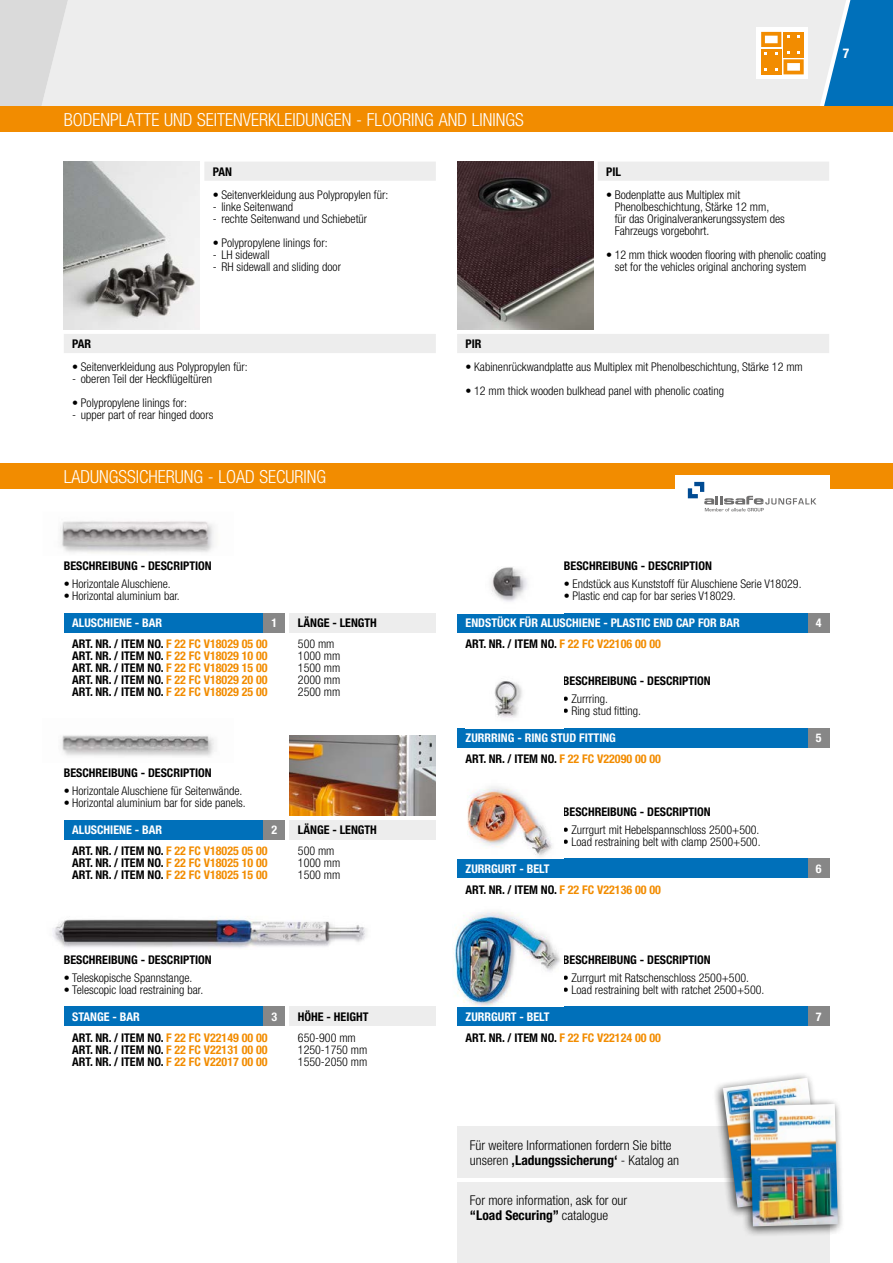
<style>
.page{position:relative;width:893px;height:1263px;background:#fff}
.page>*{position:absolute;margin:0;border:0;box-sizing:border-box;transform-origin:0 0}
.t1{font:300 condensed 18px "Helvetica Neue";color:#fff}
.t2{font:300 condensed 13.5px/15px "Helvetica Neue";color:#000}
.t3{font:700 condensed 13.5px "Helvetica Neue";color:#fff}
.t4{font:300 condensed 12px/12px "Helvetica Neue";color:#000}
.t5{font:700 condensed 12px/12px "Helvetica Neue";color:#000;text-align:justify}
.t6{font:700 condensed 12px "Helvetica Neue";color:#fff}
.s1{color:#f28c00}
.s2{font-weight:700}
</style>
<div class="page">
<div style="left:849px;top:0;width:44px;height:106px;background:#0070ba"></div>
<div style="left:71px;top:0;width:778px;height:106px;background:#ededed"></div>
<div style="left:0;top:106px;width:893px;height:26px;background:#f28c00"></div>
<svg style="left:0;top:0;width:71px;height:106px;background:#dedede"></svg>
<div style="left:457px;top:1182px;width:372px;height:81px;background:#ededed"></div>
<div style="left:757px;top:28px;width:51px;height:51px;background:#fff"></div>
<svg style="left:761px;top:32px;width:43px;height:42px"></svg>
<div style="left:0;top:463px;width:893px;height:25px;background:#f28c00"></div>
<img style="left:60px;top:735px;width:154px;height:22px">
<img style="left:60px;top:521px;width:154px;height:32px">
<img style="left:53px;top:918px;width:314px;height:30px">
<div style="left:457px;top:1126px;width:372px;height:52px;background:#ededed"></div>
<div style="left:675px;top:475px;width:154px;height:43px;background:#fff"></div>
<svg style="left:688px;top:482px;width:128px;height:29px"></svg>
<div style="left:64px;top:820px;width:200px;height:19px;background:#0070ba"></div>
<div style="left:264px;top:820px;width:21px;height:19px;background:#878787"></div>
<div style="left:289px;top:820px;width:147px;height:19px;background:#ededed"></div>
<img style="left:289px;top:735px;width:147px;height:80px">
<div style="left:457px;top:859px;width:351px;height:19px;background:#0070ba"></div>
<div style="left:808px;top:859px;width:21px;height:19px;background:#878787"></div>
<img style="left:467px;top:786px;width:85px;height:71px">
<div style="left:457px;top:728px;width:351px;height:19px;background:#0070ba"></div>
<div style="left:808px;top:728px;width:21px;height:19px;background:#878787"></div>
<img style="left:494px;top:681px;width:28px;height:37px">
<div style="left:457px;top:613px;width:351px;height:19px;background:#0070ba"></div>
<div style="left:808px;top:613px;width:21px;height:19px;background:#878787"></div>
<img style="left:490px;top:567px;width:38px;height:35px">
<div style="left:457px;top:1007px;width:351px;height:19px;background:#0070ba"></div>
<div style="left:808px;top:1007px;width:21px;height:19px;background:#878787"></div>
<img style="left:454px;top:912px;width:107px;height:95px">
<div style="left:64px;top:1007px;width:200px;height:19px;background:#0070ba"></div>
<div style="left:264px;top:1007px;width:21px;height:19px;background:#878787"></div>
<div style="left:289px;top:1007px;width:147px;height:19px;background:#ededed"></div>
<div style="left:64px;top:613px;width:200px;height:19px;background:#0070ba"></div>
<div style="left:264px;top:613px;width:21px;height:19px;background:#878787"></div>
<div style="left:289px;top:613px;width:147px;height:19px;background:#ededed"></div>
<div style="left:712px;top:1071px;width:116px;height:147px;background:#000;opacity:.75"></div>
<img style="left:723px;top:1078px;width:99px;height:129px">
<div style="left:738px;top:1097px;width:107px;height:140px;background:#000;opacity:.75"></div>
<img style="left:750px;top:1104px;width:88px;height:122px">
<svg style="left:64px;top:162px;width:372px;height:191px"></svg>
<img style="left:64px;top:162px;width:136px;height:167px">
<svg style="left:457px;top:162px;width:372px;height:191px"></svg>
<img style="left:457px;top:162px;width:136px;height:167px">
<h1 class="t1" style="left:64px;top:110px;width:461px">BODENPLATTE UND SEITENVERKLEIDUNGEN - FLOORING AND LININGS</h1>
<p class="t5" style="left:213px;top:165px;width:21px">PAN</p>
<p class="t4" style="left:213px;top:188px;width:177px">• Seitenverkleidung aus Polypropylen für:</p>
<p class="t4" style="left:213px;top:200px;width:82px">- linke Seitenwand</p>
<p class="t4" style="left:213px;top:212px;width:156px">- rechte Seitenwand und Schiebetür</p>
<p class="t4" style="left:213px;top:236px;width:116px">• Polypropylene linings for:</p>
<p class="t4" style="left:213px;top:248px;width:58px">- LH sidewall</p>
<p class="t4" style="left:213px;top:260px;width:130px">- RH sidewall and sliding door</p>
<p class="t3" style="left:843px;top:45px;width:8px">7</p>
<p class="t5" style="left:606px;top:165px;width:16px">PIL</p>
<p class="t4" style="left:615px;top:188px;width:172px;text-indent:-9px">• Bodenplatte aus Multiplex mit Phenolbeschichtung, Stärke 12 mm,<br>für das Originalverankerungssystem des Fahrzeugs vorgebohrt.</p>
<p class="t4" style="left:615px;top:248px;width:213px;text-indent:-9px">• 12 mm thick wooden flooring with phenolic coating set for the vehicles original anchoring system</p>
<p class="t5" style="left:72px;top:338px;width:20px">PAR</p>
<p class="t4" style="left:72px;top:361px;width:177px">• Seitenverkleidung aus Polypropylen für:</p>
<p class="t4" style="left:72px;top:373px;width:141px">- oberen Teil der Heckflügeltüren</p>
<p class="t4" style="left:72px;top:397px;width:116px">• Polypropylene linings for:</p>
<p class="t4" style="left:72px;top:409px;width:143px">- upper part of rear hinged doors</p>
<h1 class="t1" style="left:64px;top:466px;width:264px">LADUNGSSICHERUNG - LOAD SECURING</h1>
<p class="t5" style="left:466px;top:338px;width:17px">PIR</p>
<p class="t4" style="left:466px;top:361px;width:339px">• Kabinenrückwandplatte aus Multiplex mit Phenolbeschichtung, Stärke 12 mm</p>
<p class="t4" style="left:466px;top:385px;width:260px">• 12 mm thick wooden bulkhead panel with phenolic coating</p>
<p class="t5" style="left:64px;top:559px;width:149px">BESCHREIBUNG - DESCRIPTION</p>
<p class="t4" style="left:64px;top:578px;width:108px">• Horizontale Aluschiene.</p>
<p class="t4" style="left:64px;top:590px;width:117px">• Horizontal aluminium bar.</p>
<p class="t6" style="left:72px;top:616px;width:91px">ALUSCHIENE - BAR</p>
<p class="t6" style="left:271px;top:616px;width:7px">1</p>
<p class="t5" style="left:298px;top:617px;width:81px">LÄNGE - LENGTH</p>
<p class="t5" style="left:72px;top:637px;width:197px">ART. NR. / ITEM NO. <span class="s1">F 22 FC V18029 05 00<br></span>ART. NR. / ITEM NO. <span class="s1">F 22 FC V18029 10 00<br></span>ART. NR. / ITEM NO. <span class="s1">F 22 FC V18029 15 00<br></span>ART. NR. / ITEM NO. <span class="s1">F 22 FC V18029 20 00<br></span>ART. NR. / ITEM NO. <span class="s1">F 22 FC V18029 25 00</span></p>
<p class="t4" style="left:298px;top:638px;width:44px">500 mm<br>1000 mm<br>1500 mm<br>2000 mm<br>2500 mm</p>
<p class="t5" style="left:64px;top:766px;width:149px">BESCHREIBUNG - DESCRIPTION</p>
<p class="t4" style="left:64px;top:785px;width:180px">• Horizontale Aluschiene für Seitenwände.</p>
<p class="t4" style="left:64px;top:797px;width:183px">• Horizontal aluminium bar for side panels.</p>
<p class="t6" style="left:72px;top:823px;width:91px">ALUSCHIENE - BAR</p>
<p class="t6" style="left:271px;top:823px;width:7px">2</p>
<p class="t5" style="left:298px;top:824px;width:81px">LÄNGE - LENGTH</p>
<p class="t5" style="left:72px;top:844px;width:197px">ART. NR. / ITEM NO. <span class="s1">F 22 FC V18025 05 00<br></span>ART. NR. / ITEM NO. <span class="s1">F 22 FC V18025 10 00<br></span>ART. NR. / ITEM NO. <span class="s1">F 22 FC V18025 15 00</span></p>
<p class="t4" style="left:298px;top:845px;width:44px">500 mm<br>1000 mm<br>1500 mm</p>
<p class="t5" style="left:64px;top:953px;width:149px">BESCHREIBUNG - DESCRIPTION</p>
<p class="t4" style="left:64px;top:972px;width:130px">• Teleskopische Spannstange.</p>
<p class="t4" style="left:64px;top:984px;width:141px">• Telescopic load restraining bar.</p>
<p class="t6" style="left:72px;top:1009px;width:69px">STANGE - BAR</p>
<p class="t6" style="left:271px;top:1009px;width:7px">3</p>
<p class="t5" style="left:298px;top:1010px;width:72px">HÖHE - HEIGHT</p>
<p class="t5" style="left:72px;top:1031px;width:197px">ART. NR. / ITEM NO. <span class="s1">F 22 FC V22149 00 00<br></span>ART. NR. / ITEM NO. <span class="s1">F 22 FC V22131 00 00<br></span>ART. NR. / ITEM NO. <span class="s1">F 22 FC V22017 00 00</span></p>
<p class="t4" style="left:298px;top:1031px;width:71px">650-900 mm<br>1250-1750 mm<br>1550-2050 mm</p>
<p class="t5" style="left:564px;top:559px;width:149px">BESCHREIBUNG - DESCRIPTION</p>
<p class="t4" style="left:564px;top:578px;width:239px">• Endstück aus Kunststoff für Aluschiene Serie V18029.</p>
<p class="t4" style="left:564px;top:590px;width:173px">• Plastic end cap for bar series V18029.</p>
<p class="t6" style="left:466px;top:616px;width:276px">ENDSTÜCK FÜR ALUSCHIENE - PLASTIC END CAP FOR BAR</p>
<p class="t6" style="left:816px;top:616px;width:7px">4</p>
<p class="t5" style="left:466px;top:637px;width:197px">ART. NR. / ITEM NO. <span class="s1">F 22 FC V22106 00 00</span></p>
<p class="t5" style="left:563px;top:674px;width:149px">BESCHREIBUNG - DESCRIPTION</p>
<p class="t4" style="left:563px;top:693px;width:47px">• Zurrring.</p>
<p class="t4" style="left:563px;top:705px;width:79px">• Ring stud fitting.</p>
<p class="t6" style="left:466px;top:731px;width:152px">ZURRRING - RING STUD FITTING</p>
<p class="t6" style="left:816px;top:731px;width:7px">5</p>
<p class="t5" style="left:466px;top:752px;width:197px">ART. NR. / ITEM NO. <span class="s1">F 22 FC V22090 00 00</span></p>
<p class="t5" style="left:563px;top:805px;width:149px">BESCHREIBUNG - DESCRIPTION</p>
<p class="t4" style="left:563px;top:824px;width:198px">• Zurrgurt mit Hebelspannschloss 2500+500.</p>
<p class="t4" style="left:563px;top:836px;width:199px">• Load restraining belt with clamp 2500+500.</p>
<p class="t6" style="left:466px;top:861px;width:85px">ZURRGURT - BELT</p>
<p class="t6" style="left:816px;top:861px;width:7px">6</p>
<p class="t5" style="left:466px;top:883px;width:197px">ART. NR. / ITEM NO. <span class="s1">F 22 FC V22136 00 00</span></p>
<p class="t5" style="left:563px;top:953px;width:149px">BESCHREIBUNG - DESCRIPTION</p>
<p class="t4" style="left:563px;top:972px;width:188px">• Zurrgurt mit Ratschenschloss 2500+500.</p>
<p class="t4" style="left:563px;top:984px;width:203px">• Load restraining belt with ratchet 2500+500.</p>
<p class="t6" style="left:466px;top:1009px;width:85px">ZURRGURT - BELT</p>
<p class="t6" style="left:816px;top:1009px;width:7px">7</p>
<p class="t5" style="left:466px;top:1031px;width:197px">ART. NR. / ITEM NO. <span class="s1">F 22 FC V22124 00 00</span></p>
<p class="t2" style="left:470px;top:1137px;width:211px">Für weitere Informationen fordern Sie bitte unseren <span class="s2">‚Ladungssicherung‘</span> - Katalog an</p>
<p class="t2" style="left:470px;top:1193px;width:159px">For more information, ask for our <span class="s2">“Load Securing”</span> catalogue</p>
</div>
